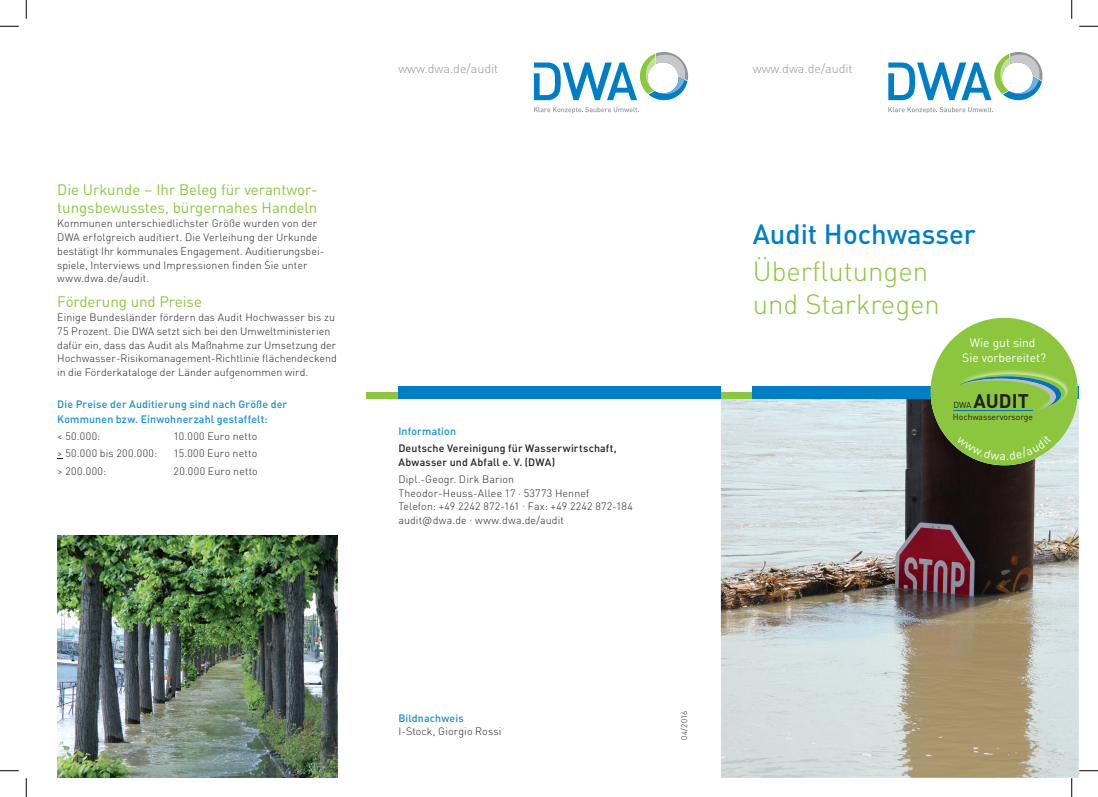
<style>
.page{position:relative;width:1098px;height:797px;background:#fff}
.page>*{position:absolute;margin:0;border:0;box-sizing:border-box;transform-origin:0 0}
.t1{font:300 27.5px/33px "DINOT";color:#8bc63e}
.t2{font:500 27.5px "DINOT";color:#007ec5}
.t3{font:700 19.5px "DINOT";color:#231f20}
.t4{font:15px/18px "DINOT";color:#8bc63e}
.t5{font:300 12.5px "DINOT";color:#939598}
.t6{font:12.12px/14.5px "DINOT";color:#fff;text-align:center}
.t7{font:300 10.62px/13.8px "DINOT";letter-spacing:.01em;color:#231f20}
.t8{font:500 10.62px/14.4px "DINOT";letter-spacing:.015em;color:#178dce}
.t9{font:500 10.62px/13.8px "DINOT";letter-spacing:.015em;color:#231f20}
.t10{font:300 10.62px "DINOT";letter-spacing:.04em;color:#231f20}
.t11{font:8.5px "DINOT";color:#231f20}
.t12{font:300 8.12px "DINOT";letter-spacing:.03em;color:#231f20}
</style>
<div class="page">
<img style="left:721px;top:398px;width:358px;height:379px">
<div style="left:721px;top:392px;width:32px;height:6px;background:#8bc63e"></div>
<div style="left:366px;top:392px;width:32px;height:6px;background:#8bc63e"></div>
<div style="left:753px;top:386px;width:326px;height:12px;background:#007ec5"></div>
<div style="left:398px;top:386px;width:323px;height:12px;background:#007ec5"></div>
<svg style="left:888px;top:107px;width:105px;height:5px"></svg>
<svg style="left:888px;top:52px;width:154px;height:48px"></svg>
<svg style="left:534px;top:107px;width:105px;height:5px"></svg>
<svg style="left:534px;top:52px;width:154px;height:48px"></svg>
<div style="left:930px;top:318px;width:148px;height:147px;background:#8bc63e;border-radius:50%"></div>
<img style="left:979px;top:370px;width:90px;height:28px">
<svg style="left:959px;top:374px;width:106px;height:36px"></svg>
<hr style="left:953px;top:410px;width:80px;height:1px;background:#0072bc">
<img style="left:57px;top:536px;width:280px;height:241px">
<svg style="left:0;top:25px;width:19px;height:2px"></svg>
<svg style="left:1079px;top:25px;width:19px;height:2px"></svg>
<svg style="left:0;top:770px;width:19px;height:1px"></svg>
<svg style="left:1079px;top:770px;width:19px;height:1px"></svg>
<svg style="left:25px;top:0;width:2px;height:19px"></svg>
<svg style="left:25px;top:778px;width:2px;height:19px"></svg>
<svg style="left:1071px;top:0;width:1px;height:19px"></svg>
<svg style="left:1071px;top:778px;width:1px;height:19px"></svg>
<svg style="left:957px;top:448px;width:94px;height:12px"></svg>
<h3 class="t4" style="left:57px;top:180px;width:262px">Die Urkunde – Ihr Beleg für verantwor&shy;tungsbewusstes, bürgernahes Handeln</h3>
<p class="t7" style="left:57px;top:216px;width:268px">Kommunen unterschiedlichster Größe wurden von der DWA erfolgreich auditiert. Die Verleihung der Urkunde bestätigt Ihr kommunales Engagement. Auditierungsbei&shy;spiele, Interviews und Impressionen finden Sie unter www.dwa.de/audit.</p>
<h3 class="t4" style="left:57px;top:292px;width:146px">Förderung und Preise</h3>
<p class="t7" style="left:57px;top:310px;width:281px">Einige Bundesländer fördern das Audit Hochwasser bis zu 75 Prozent. Die DWA setzt sich bei den Umweltministerien dafür ein, dass das Audit als Maßnahme zur Umsetzung der Hochwasser-Risikomanagement-Richtlinie flächendeckend in die Förderkataloge der Länder aufgenommen wird.</p>
<p class="t8" style="left:57px;top:396px;width:231px">Die Preise der Auditierung sind nach Größe der<br>Kommunen bzw. Einwohnerzahl gestaffelt:</p>
<p class="t7" style="left:57px;top:428px;width:45px">&lt; 50.000:</p>
<p class="t7" style="left:174px;top:428px;width:85px">10.000 Euro netto</p>
<p class="t10" style="left:57px;top:445px;width:101px">&gt; 50.000 bis 200.000:</p>
<p class="t7" style="left:174px;top:446px;width:85px">15.000 Euro netto</p>
<p class="t7" style="left:57px;top:463px;width:50px">&gt; 200.000:</p>
<p class="t7" style="left:174px;top:463px;width:86px">20.000 Euro netto</p>
<p class="t5" style="left:398px;top:59px;width:101px">www.dwa.de/audit</p>
<p class="t5" style="left:753px;top:59px;width:101px">www.dwa.de/audit</p>
<h1 class="t2" style="left:753px;top:213px;width:225px">Audit Hochwasser</h1>
<h1 class="t1" style="left:753px;top:252px;width:189px">Überflutungen und Starkregen</h1>
<p class="t6" style="left:962px;top:335px;width:85px">Wie gut sind<br>Sie vorbereitet?</p>
<p class="t8" style="left:398px;top:423px;width:59px">Information</p>
<p class="t9" style="left:398px;top:440px;width:220px">Deutsche Vereinigung für Wasserwirtschaft,<br>Abwasser und Abfall e. V. (DWA)</p>
<p class="t7" style="left:398px;top:471px;width:236px">Dipl.-Geogr. Dirk Barion<br>Theodor-Heuss-Allee 17 · 53773 Hennef<br>Telefon: +49 2242 872-161 · Fax: +49 2242 872-184 audit@dwa.de · www.dwa.de/audit</p>
<p class="t11" style="left:953px;top:399px;width:20px">DWA</p>
<h2 class="t3" style="left:973px;top:386px;width:57px">AUDIT</h2>
<p class="t11" style="left:953px;top:410px;width:81px">Hochwasservorsorge</p>
<p class="t8" style="left:398px;top:709px;width:67px">Bildnachweis</p>
<p class="t7" style="left:398px;top:724px;width:105px">I-Stock, Giorgio Rossi</p>
<p class="t12" style="left:678px;top:740px;width:31px;rotate:-90deg">04/2016</p>
</div>
